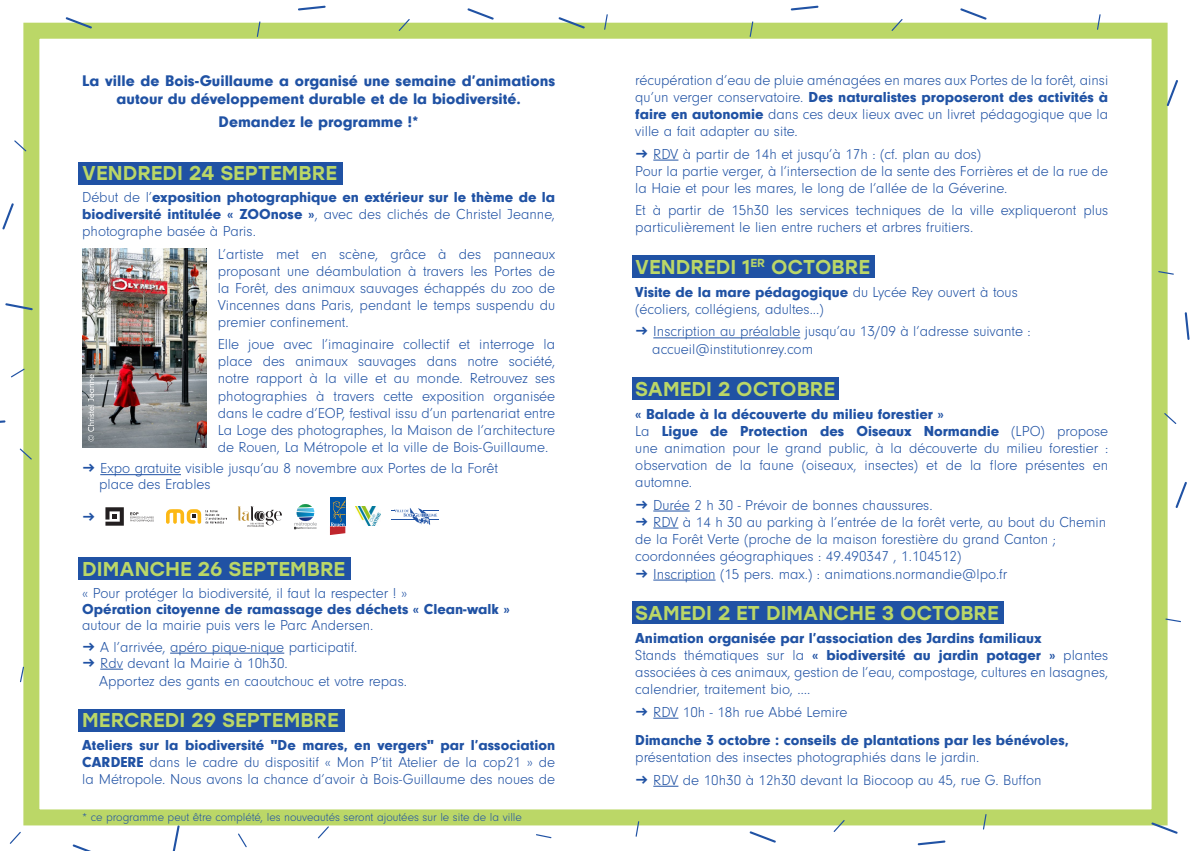
<style>
.page{position:relative;width:1191px;height:851px;background:#fff}
.page>*{position:absolute;margin:0;border:0;box-sizing:border-box;transform-origin:0 0}
.t1{font:500 20px "Stolzl";color:#bbd767}
.t2{font:900 16px/18px "Neuzeit Gro";color:#2052a4;text-align:center}
.t3{font:300 15px/17px "Neuzeit Gro";color:#2052a4;text-align:justify}
.t4{font:900 15px/17px "Neuzeit Gro";color:#2052a4}
.t5{font:15px "Stolzl";color:#2052a4}
.t6{font:300 12px "Neuzeit Gro";color:#2052a4}
.s1{font-weight:300}
.s2{font-family:"Stolzl";font-weight:400}
.s3{font-weight:900}
</style>
<div class="page">
<div style="left:23px;top:23px;width:1144px;height:802px;border:16px solid #bbd767"></div>
<svg style="left:2px;top:203px;width:12px;height:26px"></svg>
<svg style="left:11px;top:368px;width:14px;height:9px"></svg>
<svg style="left:20px;top:666px;width:4px;height:16px"></svg>
<svg style="left:20px;top:448px;width:12px;height:11px"></svg>
<svg style="left:14px;top:140px;width:12px;height:11px"></svg>
<svg style="left:0;top:420px;width:5px;height:3px"></svg>
<svg style="left:5px;top:303px;width:28px;height:7px"></svg>
<svg style="left:66px;top:17px;width:26px;height:12px"></svg>
<svg style="left:467px;top:8px;width:26px;height:12px"></svg>
<svg style="left:257px;top:21px;width:3px;height:16px"></svg>
<svg style="left:604px;top:14px;width:4px;height:16px"></svg>
<svg style="left:399px;top:19px;width:11px;height:12px"></svg>
<svg style="left:298px;top:6px;width:27px;height:5px"></svg>
<svg style="left:73px;top:844px;width:16px;height:6px"></svg>
<svg style="left:238px;top:833px;width:9px;height:14px"></svg>
<svg style="left:536px;top:834px;width:15px;height:4px"></svg>
<svg style="left:318px;top:826px;width:11px;height:12px"></svg>
<svg style="left:10px;top:831px;width:11px;height:12px"></svg>
<svg style="left:172px;top:825px;width:8px;height:25px"></svg>
<svg style="left:1151px;top:822px;width:26px;height:11px"></svg>
<svg style="left:749px;top:831px;width:27px;height:11px"></svg>
<svg style="left:983px;top:813px;width:3px;height:16px"></svg>
<svg style="left:635px;top:821px;width:4px;height:15px"></svg>
<svg style="left:833px;top:819px;width:11px;height:12px"></svg>
<svg style="left:917px;top:840px;width:28px;height:5px"></svg>
<svg style="left:1166px;top:80px;width:12px;height:26px"></svg>
<svg style="left:1175px;top:482px;width:12px;height:26px"></svg>
<svg style="left:1158px;top:271px;width:15px;height:4px"></svg>
<svg style="left:1165px;top:618px;width:16px;height:4px"></svg>
<svg style="left:1164px;top:413px;width:12px;height:11px"></svg>
<svg style="left:1184px;top:312px;width:5px;height:28px"></svg>
<svg style="left:558px;top:17px;width:27px;height:12px"></svg>
<svg style="left:960px;top:8px;width:26px;height:12px"></svg>
<svg style="left:749px;top:21px;width:4px;height:16px"></svg>
<svg style="left:1097px;top:14px;width:3px;height:16px"></svg>
<svg style="left:891px;top:19px;width:11px;height:12px"></svg>
<svg style="left:790px;top:6px;width:28px;height:5px"></svg>
<img style="left:82px;top:249px;width:124px;height:199px">
<svg style="left:88px;top:374px;width:6px;height:67px"></svg>
<div style="left:78px;top:162px;width:264px;height:23px;background:#2052a4"></div>
<div style="left:78px;top:557px;width:272px;height:23px;background:#2052a4"></div>
<div style="left:78px;top:709px;width:267px;height:22px;background:#2052a4"></div>
<div style="left:632px;top:255px;width:242px;height:23px;background:#2052a4"></div>
<div style="left:632px;top:377px;width:207px;height:23px;background:#2052a4"></div>
<div style="left:632px;top:601px;width:371px;height:23px;background:#2052a4"></div>
<hr style="left:100px;top:474px;width:81px;height:1px;background:#2052a4">
<hr style="left:170px;top:652px;width:114px;height:1px;background:#2052a4">
<svg style="left:100px;top:668px;width:23px;height:1px"></svg>
<svg style="left:653px;top:160px;width:25px;height:1px"></svg>
<hr style="left:653px;top:337px;width:147px;height:1px;background:#2052a4">
<hr style="left:653px;top:510px;width:37px;height:1px;background:#2052a4">
<svg style="left:653px;top:527px;width:25px;height:1px"></svg>
<hr style="left:653px;top:579px;width:62px;height:1px;background:#2052a4">
<svg style="left:653px;top:717px;width:25px;height:1px"></svg>
<svg style="left:653px;top:785px;width:25px;height:1px"></svg>
<svg style="left:166px;top:509px;width:61px;height:14px"></svg>
<svg style="left:238px;top:506px;width:44px;height:20px"></svg>
<img style="left:355px;top:506px;width:25px;height:19px">
<svg style="left:330px;top:497px;width:16px;height:38px"></svg>
<svg style="left:294px;top:504px;width:23px;height:25px"></svg>
<svg style="left:130px;top:512px;width:24px;height:9px"></svg>
<svg style="left:105px;top:507px;width:19px;height:18px"></svg>
<svg style="left:391px;top:508px;width:47px;height:17px"></svg>
<p class="t2" style="left:82px;top:71px;width:474px">La ville de Bois-Guillaume a organisé une semaine d’animations autour du développement durable et de la biodiversité.</p>
<p class="t2" style="left:218px;top:113px;width:202px">Demandez le programme !*</p>
<p class="t1" style="left:82px;top:159px;width:256px">VENDREDI 24 SEPTEMBRE</p>
<p class="t4" style="left:82px;top:189px;width:474px;text-align:justify"><span class="s1">Début de l’</span>exposition photographique en extérieur sur le thème de la biodiversité intitulée « ZOOnose »<span class="s1">, avec des clichés de Christel Jeanne, photographe basée à Paris.</span></p>
<p class="t3" style="left:218px;top:245px;width:339px">L’artiste met en scène, grâce à des panneaux proposant une déambulation à travers les Portes de la Forêt, des animaux sauvages échappés du zoo de Vincennes dans Paris, pendant le temps suspendu du premier confinement.</p>
<p class="t3" style="left:218px;top:336px;width:339px">Elle joue avec l’imaginaire collectif et interroge la place des animaux sauvages dans notre société, notre rapport à la ville et au monde. Retrouvez ses photographies à travers cette exposition organisée dans le cadre d’EOP, festival issu d’un partenariat entre La Loge des photographes, la Maison de l’architecture de Rouen, La Métropole et la ville de Bois-Guillaume.</p>
<p class="t3" style="left:82px;top:460px;width:417px"><span class="s2">→</span> Expo gratuite visible jusqu’au 8 novembre aux Portes de la Forêt</p>
<p class="t3" style="left:99px;top:476px;width:113px">place des Erables</p>
<p class="t5" style="left:82px;top:506px;width:15px">→</p>
<p class="t1" style="left:82px;top:555px;width:264px">DIMANCHE 26 SEPTEMBRE</p>
<p class="t3" style="left:82px;top:585px;width:326px">« Pour protéger la biodiversité, il faut la respecter ! »</p>
<p class="t4" style="left:82px;top:601px;width:429px;line-height:16px">Opération citoyenne de ramassage des déchets « Clean-walk » <span class="s1">autour de la mairie puis vers le Parc Andersen.</span></p>
<p class="t3" style="left:82px;top:638px;width:277px"><span class="s2">→</span> A l’arrivée, apéro pique-nique participatif.</p>
<p class="t3" style="left:82px;top:654px;width:207px"><span class="s2">→</span> Rdv devant la Mairie à 10h30.</p>
<p class="t3" style="left:99px;top:672px;width:309px">Apportez des gants en caoutchouc et votre repas.</p>
<p class="t1" style="left:82px;top:706px;width:258px">MERCREDI 29 SEPTEMBRE</p>
<p class="t3" style="left:82px;top:737px;width:474px"><span class="s3">Ateliers sur la biodiversité "De mares, en vergers" par l’association CARDERE</span> dans le cadre du dispositif « Mon P’tit Atelier de la cop21 » de la Métropole. Nous avons la chance d’avoir à Bois-Guillaume des noues de</p>
<p class="t6" style="left:82px;top:810px;width:441px">* ce programme peut être complété, les nouveautés seront ajoutées sur le site de la ville</p>
<p class="t3" style="left:635px;top:72px;width:474px">récupération d’eau de pluie aménagées en mares aux Portes de la forêt, ainsi qu’un verger conservatoire. <span class="s3">Des naturalistes proposeront des activités à faire en autonomie</span> dans ces deux lieux avec un livret pédagogique que la ville a fait adapter au site.</p>
<p class="t3" style="left:635px;top:145px;width:347px"><span class="s2">→</span> RDV à partir de 14h et jusqu’à 17h : (cf. plan au dos)</p>
<p class="t3" style="left:635px;top:162px;width:474px">Pour la partie verger, à l’intersection de la sente des Forrières et de la rue de la Haie et pour les mares, le long de l’allée de la Géverine.</p>
<p class="t3" style="left:635px;top:202px;width:474px">Et à partir de 15h30 les services techniques de la ville expliqueront plus particulièrement le lien entre ruchers et arbres fruitiers.</p>
<p class="t1" style="left:635px;top:253px;width:236px">VENDREDI 1<sup>ER</sup> OCTOBRE</p>
<p class="t3" style="left:635px;top:283px;width:384px"><span class="s3">Visite de la mare pédagogique</span> du Lycée Rey ouvert à tous (écoliers, collégiens, adultes...)</p>
<p class="t3" style="left:635px;top:323px;width:397px"><span class="s2">→</span> Inscription au préalable jusqu’au 13/09 à l’adresse suivante :</p>
<p class="t3" style="left:652px;top:341px;width:162px">accueil@institutionrey.com</p>
<p class="t1" style="left:635px;top:375px;width:201px">SAMEDI 2 OCTOBRE</p>
<p class="t4" style="left:635px;top:405px;width:310px">« Balade à la découverte du milieu forestier »</p>
<p class="t3" style="left:635px;top:422px;width:474px">La <span class="s3">Ligue de Protection des Oiseaux Normandie</span> (LPO) propose une animation pour le grand public, à la découverte du milieu forestier : observation de la faune (oiseaux, insectes) et de la flore présentes en automne.</p>
<p class="t3" style="left:635px;top:496px;width:299px"><span class="s2">→</span> Durée 2 h 30 - Prévoir de bonnes chaussures.</p>
<p class="t3" style="left:635px;top:513px;width:472px;text-align:left"><span class="s2">→</span> RDV à 14 h 30 au parking à l’entrée de la forêt verte, au bout du Chemin de la Forêt Verte (proche de la maison forestière du grand Canton ; coordonnées géographiques : 49.490347 , 1.104512)</p>
<p class="t3" style="left:635px;top:565px;width:374px"><span class="s2">→</span> Inscription (15 pers. max.) : animations.normandie@lpo.fr</p>
<p class="t1" style="left:635px;top:599px;width:365px">SAMEDI 2 ET DIMANCHE 3 OCTOBRE</p>
<p class="t4" style="left:635px;top:629px;width:408px">Animation organisée par l’association des Jardins familiaux</p>
<p class="t3" style="left:635px;top:647px;width:474px">Stands thématiques sur la <span class="s3">« biodiversité au jardin potager »</span> plantes associées à ces animaux, gestion de l’eau, compostage, cultures en lasagnes, calendrier, traitement bio, ….</p>
<p class="t3" style="left:635px;top:703px;width:213px"><span class="s2">→</span> RDV 10h - 18h rue Abbé Lemire</p>
<p class="t4" style="left:635px;top:731px;width:435px">Dimanche 3 octobre : conseils de plantations par les bénévoles, <span class="s1">présentation des insectes photographiés dans le jardin.</span></p>
<p class="t3" style="left:635px;top:771px;width:408px"><span class="s2">→</span> RDV de 10h30 à 12h30 devant la Biocoop au 45, rue G. Buffon</p>
</div>
